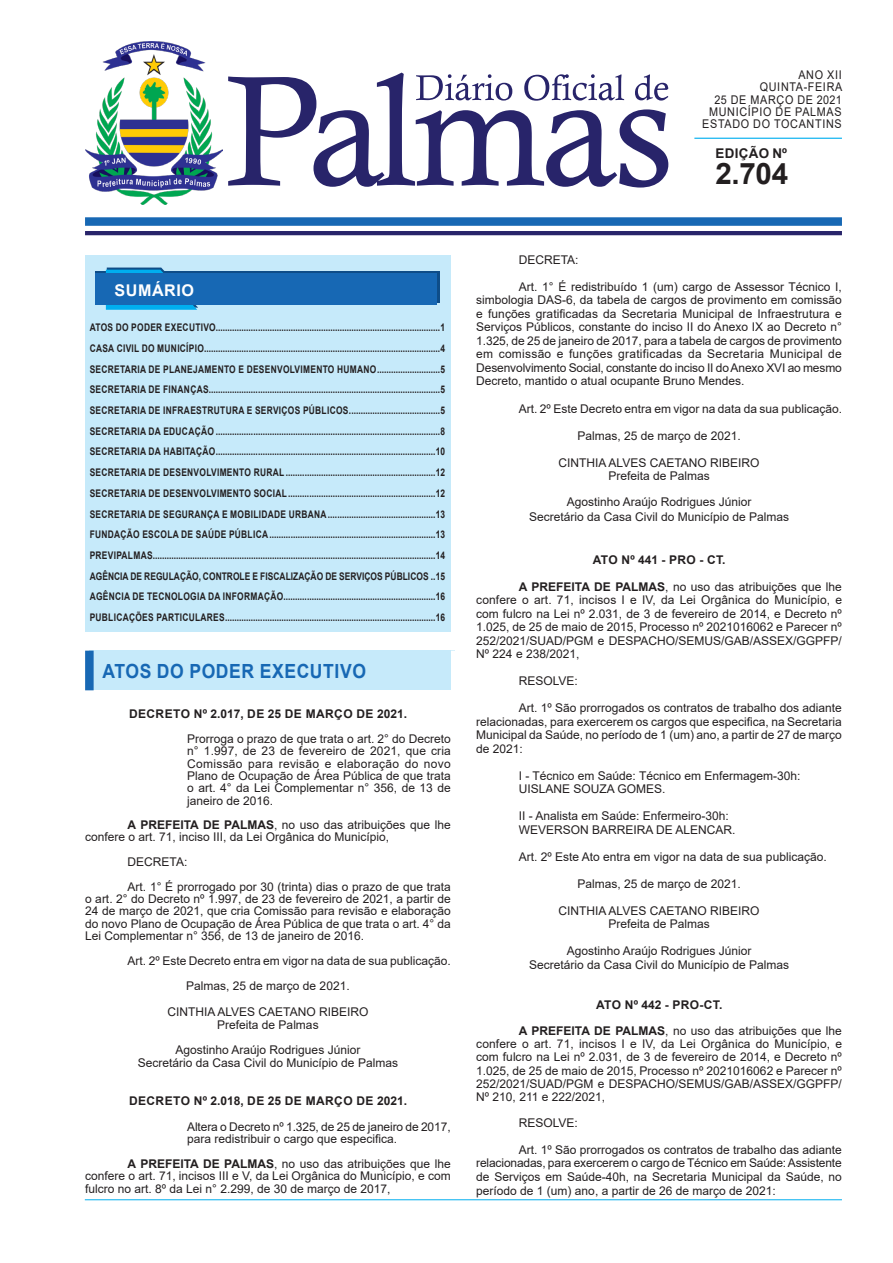
<style>
.page{position:relative;width:893px;height:1263px;background:#fff}
.page>*{position:absolute;margin:0;border:0;box-sizing:border-box;transform-origin:0 0}
.t1{font:700 29.55px "Arial";color:#231f20}
.CHANCELA{font:700 19.5px "Arial";letter-spacing:.035em;color:#1768b4;scale:.9 1}
.t2{font:700 16.2px "Arial";letter-spacing:.035em;color:#fff}
.t3{font:700 13.35px "Arial";letter-spacing:.025em;color:#231f20}
.TEXTO{font:12px/13.5px "Arial";color:#231f20;text-align:justify}
.ASSINATURA{font:12px "Arial";color:#231f20}
.EMENTA{font:12px/12.3px "Arial";color:#231f20;text-align:justify}
.TITULO{font:700 12px "Arial";letter-spacing:.035em;color:#231f20}
.TEXTO-2{font:12px "Arial";letter-spacing:.065em;color:#231f20;scale:.9 1}
.TITULO-2{font:700 12px "Arial";letter-spacing:.015em;color:#231f20}
.TEXTO-3{font:12px "Arial";color:#231f20;scale:.9 1}
.t4{font:700 10.5px "Arial";letter-spacing:.035em;color:#231f20;scale:.8 1}
.t5{font:700 10.5px "Arial";letter-spacing:.005em;color:#231f20;scale:.8 1}
.s1{font-weight:700}
</style>
<div class="page">
<div style="left:85px;top:255px;width:366px;height:376px;background:#c6eafa"></div>
<div style="left:85px;top:217px;width:757px;height:9px;background:#1768b4"></div>
<hr style="left:85px;top:231px;width:757px;height:4px;background:#28246a">
<hr style="left:694px;top:138px;width:148px;height:1px;background:#00aeef">
<svg style="left:228px;top:73px;width:440px;height:115px"></svg>
<svg style="left:96px;top:272px;width:344px;height:31px"></svg>
<svg style="left:106px;top:268px;width:92px;height:42px"></svg>
<div style="left:96px;top:274px;width:341px;height:31px;background:#1768b4"></div>
<img style="left:85px;top:41px;width:138px;height:164px">
<hr style="left:85px;top:1199px;width:757px;height:1px;background:#00aeef">
<div style="left:89px;top:651px;width:366px;height:39px;background:#c6eafa"></div>
<div style="left:85px;top:651px;width:9px;height:39px;background:#1768b4"></div>
<div style="left:451px;top:651px;width:8px;height:39px;background:#fff"></div>
<p class="TEXTO-3" style="left:798px;top:67px;width:50px">ANO XII</p>
<p class="TEXTO-2" style="left:760px;top:79px;width:93px">QUINTA-FEIRA</p>
<p class="TEXTO-2" style="left:715px;top:91px;width:143px">25 DE MARÇO DE 2021</p>
<p class="TEXTO-2" style="left:709px;top:104px;width:149px">MUNICÍPIO DE PALMAS</p>
<p class="TEXTO-2" style="left:702px;top:116px;width:157px">ESTADO DO TOCANTINS</p>
<p class="t1" style="left:715px;top:153px;width:74px">2.704</p>
<p class="t3" style="left:716px;top:144px;width:73px">EDIÇÃO Nº</p>
<p class="t2" style="left:114px;top:279px;width:81px">SUMÁRIO</p>
<p class="t4" style="left:90px;top:320px;width:446px">ATOS DO PODER EXECUTIVO................................................................................................1</p>
<p class="t4" style="left:90px;top:341px;width:446px">CASA CIVIL DO MUNICÍPIO.....................................................................................................4</p>
<p class="t4" style="left:90px;top:362px;width:446px">SECRETARIA DE PLANEJAMENTO E DESENVOLVIMENTO HUMANO...........................5</p>
<p class="t4" style="left:90px;top:382px;width:446px">SECRETARIA DE FINANÇAS...................................................................................................5</p>
<p class="t4" style="left:90px;top:403px;width:446px">SECRETARIA DE INFRAESTRUTURA E SERVIÇOS PÚBLICOS.......................................5</p>
<p class="t4" style="left:90px;top:424px;width:446px">SECRETARIA DA EDUCAÇÃO ................................................................................................8</p>
<p class="t4" style="left:90px;top:444px;width:446px">SECRETARIA DA HABITAÇÃO..............................................................................................10</p>
<p class="t4" style="left:90px;top:465px;width:446px">SECRETARIA DE DESENVOLVIMENTO RURAL ................................................................12</p>
<p class="t4" style="left:90px;top:486px;width:446px">SECRETARIA DE DESENVOLVIMENTO SOCIAL ...............................................................12</p>
<p class="t4" style="left:90px;top:506px;width:446px">SECRETARIA DE SEGURANÇA E MOBILIDADE URBANA ..............................................13</p>
<p class="t4" style="left:90px;top:527px;width:446px">FUNDAÇÃO ESCOLA DE SAÚDE PÚBLICA .......................................................................13</p>
<p class="t4" style="left:90px;top:548px;width:446px">PREVIPALMAS.........................................................................................................................14</p>
<p class="t5" style="left:90px;top:569px;width:446px">AGÊNCIA DE REGULAÇÃO, CONTROLE E FISCALIZAÇÃO DE SERVIÇOS PÚBLICOS ..15</p>
<p class="t4" style="left:90px;top:589px;width:446px">AGÊNCIA DE TECNOLOGIA DA INFORMAÇÃO.................................................................16</p>
<p class="t4" style="left:90px;top:610px;width:446px">PUBLICAÇÕES PARTICULARES..........................................................................................16</p>
<p class="CHANCELA" style="left:102px;top:657px;width:294px">ATOS DO PODER EXECUTIVO</p>
<p class="TITULO" style="left:129px;top:706px;width:280px">DECRETO Nº 2.017, DE 25 DE MARÇO DE 2021.</p>
<p class="EMENTA" style="left:187px;top:732px;width:265px">Prorroga o prazo de que trata o art. 2° do Decreto n° 1.997, de 23 de fevereiro de 2021, que cria Comissão para revisão e elaboração do novo Plano de Ocupação de Área Pública de que trata o art. 4° da Lei Complementar n° 356, de 13 de janeiro de 2016.</p>
<p class="TEXTO" style="left:85px;top:819px;width:367px;line-height:12.3px;text-indent:43px"><span class="s1">A PREFEITA DE PALMAS</span>, no uso das atribuições que lhe confere o art. 71, inciso III, da Lei Orgânica do Município,</p>
<p class="TEXTO" style="left:128px;top:855px;width:61px">DECRETA:</p>
<p class="TEXTO" style="left:85px;top:880px;width:367px;line-height:12.3px;text-indent:43px">Art. 1° É prorrogado por 30 (trinta) dias o prazo de que trata o art. 2° do Decreto nº 1.997, de 23 de fevereiro de 2021, a partir de 24 de março de 2021, que cria Comissão para revisão e elaboração do novo Plano de Ocupação de Área Pública de que trata o art. 4° da Lei Complementar n° 356, de 13 de janeiro de 2016.</p>
<p class="TEXTO" style="left:128px;top:954px;width:325px">Art. 2º Este Decreto entra em vigor na data de sua publicação.</p>
<p class="ASSINATURA" style="left:186px;top:978px;width:165px">Palmas, 25 de março de 2021.</p>
<p class="ASSINATURA" style="left:167px;top:1003px;width:202px">CINTHIA ALVES CAETANO RIBEIRO</p>
<p class="ASSINATURA" style="left:217px;top:1016px;width:103px">Prefeita de Palmas</p>
<p class="ASSINATURA" style="left:176px;top:1042px;width:186px">Agostinho Araújo Rodrigues Júnior</p>
<p class="ASSINATURA" style="left:138px;top:1054px;width:262px">Secretário da Casa Civil do Município de Palmas</p>
<p class="TITULO" style="left:129px;top:1092px;width:280px">DECRETO Nº 2.018, DE 25 DE MARÇO DE 2021.</p>
<p class="EMENTA" style="left:187px;top:1120px;width:265px;line-height:12.8px">Altera o Decreto nº 1.325, de 25 de janeiro de 2017, para redistribuir o cargo que especifica.</p>
<p class="TEXTO" style="left:85px;top:1157px;width:367px;line-height:12.5px;text-indent:43px"><span class="s1">A PREFEITA DE PALMAS</span>, no uso das atribuições que lhe confere o art. 71, incisos III e V, da Lei Orgânica do Município, e com fulcro no art. 8º da Lei n° 2.299, de 30 de março de 2017,</p>
<p class="TEXTO" style="left:519px;top:253px;width:61px">DECRETA:</p>
<p class="TEXTO" style="left:476px;top:280px;width:367px;text-indent:43px">Art. 1° É redistribuído 1 (um) cargo de Assessor Técnico I, simbologia DAS-6, da tabela de cargos de provimento em comissão e funções gratificadas da Secretaria Municipal de Infraestrutura e Serviços Públicos, constante do inciso II do Anexo IX ao Decreto n° 1.325, de 25 de janeiro de 2017, para a tabela de cargos de provimento em comissão e funções gratificadas da Secretaria Municipal de Desenvolvimento Social, constante do inciso II do Anexo XVI ao mesmo Decreto, mantido o atual ocupante Bruno Mendes.</p>
<p class="TEXTO" style="left:519px;top:402px;width:325px">Art. 2º Este Decreto entra em vigor na data da sua publicação.</p>
<p class="ASSINATURA" style="left:577px;top:428px;width:165px">Palmas, 25 de março de 2021.</p>
<p class="ASSINATURA" style="left:559px;top:454px;width:202px">CINTHIA ALVES CAETANO RIBEIRO</p>
<p class="ASSINATURA" style="left:608px;top:467px;width:103px">Prefeita de Palmas</p>
<p class="ASSINATURA" style="left:567px;top:494px;width:186px">Agostinho Araújo Rodrigues Júnior</p>
<p class="ASSINATURA" style="left:529px;top:508px;width:262px">Secretário da Casa Civil do Município de Palmas</p>
<p class="TITULO-2" style="left:593px;top:551px;width:134px">ATO Nº 441 - PRO - CT.</p>
<p class="TEXTO" style="left:476px;top:580px;width:367px;text-indent:43px"><span class="s1">A PREFEITA DE PALMAS</span>, no uso das atribuições que lhe confere o art. 71, incisos I e IV, da Lei Orgânica do Município, e com fulcro na Lei nº 2.031, de 3 de fevereiro de 2014, e Decreto nº 1.025, de 25 de maio de 2015, Processo nº 2021016062 e Parecer nº 252/2021/SUAD/PGM e DESPACHO/SEMUS/GAB/ASSEX/GGPFP/ Nº 224 e 238/2021,</p>
<p class="TEXTO" style="left:519px;top:674px;width:61px">RESOLVE:</p>
<p class="TEXTO" style="left:476px;top:701px;width:367px;text-indent:43px">Art. 1º São prorrogados os contratos de trabalho dos adiante relacionadas, para exercerem os cargos que especifica, na Secretaria Municipal da Saúde, no período de 1 (um) ano, a partir de 27 de março de 2021:</p>
<p class="TEXTO" style="left:519px;top:769px;width:283px">I - Técnico em Saúde: Técnico em Enfermagem-30h:</p>
<p class="TEXTO" style="left:519px;top:782px;width:148px">UISLANE SOUZA GOMES.</p>
<p class="TEXTO" style="left:519px;top:809px;width:212px">II - Analista em Saúde: Enfermeiro-30h:</p>
<p class="TEXTO" style="left:519px;top:823px;width:218px">WEVERSON BARREIRA DE ALENCAR.</p>
<p class="TEXTO" style="left:519px;top:850px;width:309px">Art. 2º Este Ato entra em vigor na data de sua publicação.</p>
<p class="ASSINATURA" style="left:577px;top:875px;width:165px">Palmas, 25 de março de 2021.</p>
<p class="ASSINATURA" style="left:559px;top:902px;width:202px">CINTHIA ALVES CAETANO RIBEIRO</p>
<p class="ASSINATURA" style="left:608px;top:916px;width:103px">Prefeita de Palmas</p>
<p class="ASSINATURA" style="left:567px;top:943px;width:186px">Agostinho Araújo Rodrigues Júnior</p>
<p class="ASSINATURA" style="left:529px;top:956px;width:262px">Secretário da Casa Civil do Município de Palmas</p>
<p class="TITULO-2" style="left:596px;top:996px;width:128px">ATO Nº 442 - PRO-CT.</p>
<p class="TEXTO" style="left:476px;top:1024px;width:367px;text-indent:43px"><span class="s1">A PREFEITA DE PALMAS</span>, no uso das atribuições que lhe confere o art. 71, incisos I e IV, da Lei Orgânica do Município, e com fulcro na Lei nº 2.031, de 3 de fevereiro de 2014, e Decreto nº 1.025, de 25 de maio de 2015, Processo nº 2021016062 e Parecer nº 252/2021/SUAD/PGM e DESPACHO/SEMUS/GAB/ASSEX/GGPFP/ Nº 210, 211 e 222/2021,</p>
<p class="TEXTO" style="left:519px;top:1116px;width:61px">RESOLVE:</p>
<p class="TEXTO" style="left:476px;top:1143px;width:367px;text-indent:43px">Art. 1º São prorrogados os contratos de trabalho das adiante relacionadas, para exercerem o cargo de Técnico em Saúde: Assistente de Serviços em Saúde-40h, na Secretaria Municipal da Saúde, no período de 1 (um) ano, a partir de 26 de março de 2021:</p>
</div>
